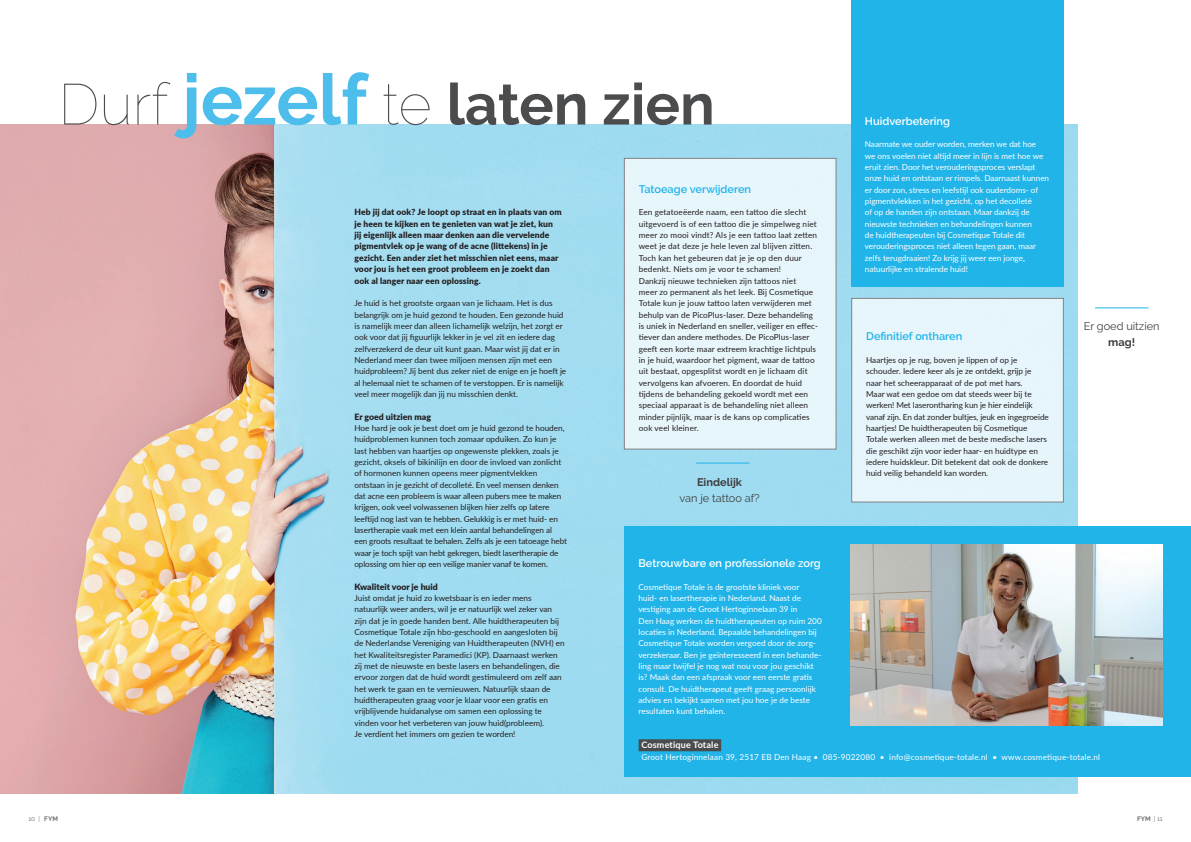
<style>
.page{position:relative;width:1191px;height:842px;background:#fff}
.page>*{position:absolute;margin:0;border:0;box-sizing:border-box;transform-origin:0 0}
.t1{font:700 57.6px "Raleway";color:#4b4c4d}
.t2{font:600 11px "Raleway";color:#fff}
.t3{font:600 11px "Raleway";color:#21b4e9}
.t4{font:11px "Raleway";color:#3e3e3f}
.t5{font:700 11px "Raleway";color:#3e3e3f}
.t6{font:700 9px "Lato";letter-spacing:.02em;color:#fff}
.t7{font:900 8.7px "Lato";color:#231f20}
.t8{font:900 8.5px/11.3px "Lato";letter-spacing:.01em;color:#231f20}
.t9{font:8.2px/11.3px "Lato";color:#231f20}
.t10{font:8.2px/11.3px "Lato";letter-spacing:-.005em;color:#fff}
.t11{font:8.2px "Lato";letter-spacing:.02em;color:#fff}
.t12{font:6.5px "Raleway";color:#6c6d70}
.t13{font:700 6.5px "Raleway";color:#6c6d70}
.s1{font-weight:100}
.s2{font-size:70.7px;color:#4dbdec}
.s3{font-weight:700}
.s4{font-weight:400}
</style>
<div class="page">
<img style="left:0;top:125px;width:1077px;height:669px">
<div style="left:624px;top:526px;width:567px;height:251px;background:#21b4e9"></div>
<img style="left:850px;top:544px;width:312px;height:182px">
<div style="left:624px;top:158px;width:212px;height:291px;background:#e7f6fb"></div>
<div style="left:624px;top:158px;width:212px;height:291px;border:1px solid #808285"></div>
<div style="left:851px;top:298px;width:212px;height:204px;background:#e6f5fb"></div>
<div style="left:851px;top:298px;width:212px;height:204px;border:1px solid #808285"></div>
<div style="left:850px;top:0;width:213px;height:287px;background:#21b4e9"></div>
<div style="left:638px;top:739px;width:83px;height:12px;background:#4b4c4d"></div>
<hr style="left:696px;top:463px;width:53px;height:1px;background:#21b4e9">
<hr style="left:1095px;top:308px;width:53px;height:1px;background:#21b4e9">
<h1 class="t1" style="left:58px;top:71px;width:658px"><span class="s1">Durf</span> <span class="s2">jezelf</span> <span class="s1">te</span> laten zien</h1>
<h2 class="t2" style="left:865px;top:115px;width:87px">Huidverbetering</h2>
<p class="t10" style="left:865px;top:138px;width:186px">Naarmate we ouder worden, merken we dat hoe<br>we ons voelen niet altijd meer in lijn is met hoe we eruit zien. Door het verouderingsproces verslapt onze huid en ontstaan er rimpels. Daarnaast kunnen er door zon, stress en leefstijl ook ouderdoms- of pigmentvlekken in het gezicht, op het decolleté<br>of op de handen zijn ontstaan. Maar dankzij de nieuwste technieken en behandelingen kunnen<br>de huidtherapeuten bij Cosmetique Totale dit verouderingsproces niet alleen tegen gaan, maar zelfs terugdraaien! Zo krijg jij weer een jonge, natuurlijke en stralende huid!</p>
<h2 class="t3" style="left:639px;top:183px;width:114px">Tatoeage verwijderen</h2>
<p class="t9" style="left:639px;top:206px;width:181px">Een getatoeëerde naam, een tattoo die slecht uitgevoerd is of een tattoo die je simpelweg niet meer zo mooi vindt? Als je een tattoo laat zetten weet je dat deze je hele leven zal blijven zitten.<br>Toch kan het gebeuren dat je je op den duur bedenkt. Niets om je voor te schamen!<br>Dankzij nieuwe technieken zijn tattoos niet<br>meer zo permanent als het leek. Bij Cosmetique Totale kun je jouw tattoo laten verwijderen met behulp van de PicoPlus-laser. Deze behandeling is uniek in Nederland en sneller, veiliger en effec&shy;tiever dan andere methodes. De PicoPlus-laser geeft een korte maar extreem krachtige lichtpuls in je huid, waardoor het pigment, waar de tattoo uit bestaat, opgesplitst wordt en je lichaam dit vervolgens kan afvoeren. En doordat de huid tijdens de behandeling gekoeld wordt met een speciaal apparaat is de behandeling niet alleen minder pijnlijk, maar is de kans op complicaties ook veel kleiner.</p>
<p class="t8" style="left:354px;top:206px;width:209px">Heb jij dat ook? Je loopt op straat en in plaats van om je heen te kijken en te genieten van wat je ziet, kun jij eigenlijk alleen maar denken aan die vervelende pigmentvlek op je wang of de acne (littekens) in je gezicht. Een ander ziet het misschien niet eens, maar voor jou is het een groot probleem en je zoekt dan ook al langer naar een oplossing.</p>
<p class="t9" style="left:354px;top:297px;width:213px">Je huid is het grootste orgaan van je lichaam. Het is dus belangrijk om je huid gezond te houden. Een gezonde huid is namelijk meer dan alleen lichamelijk welzijn, het zorgt er ook voor dat jij figuurlijk lekker in je vel zit en iedere dag zelfverzekerd de deur uit kunt gaan. Maar wist jij dat er in Nederland meer dan twee miljoen mensen zijn met een huidprobleem? Jij bent dus zeker niet de enige en je hoeft je al helemaal niet te schamen of te verstoppen. Er is namelijk veel meer mogelijk dan jij nu misschien denkt.</p>
<p class="t7" style="left:354px;top:410px;width:78px">Er goed uitzien mag</p>
<p class="t9" style="left:354px;top:422px;width:214px">Hoe hard je ook je best doet om je huid gezond te houden, huidproblemen kunnen toch zomaar opduiken. Zo kun je last hebben van haartjes op ongewenste plekken, zoals je gezicht, oksels of bikinilijn en door de invloed van zonlicht of hormonen kunnen opeens meer pigmentvlekken ontstaan in je gezicht of decolleté. En veel mensen denken dat acne een probleem is waar alleen pubers mee te maken krijgen, ook veel volwassenen blijken hier zelfs op latere leeftijd nog last van te hebben. Gelukkig is er met huid- en lasertherapie vaak met een klein aantal behandelingen al een groots resultaat te behalen. Zelfs als je een tatoeage hebt waar je toch spijt van hebt gekregen, biedt lasertherapie de oplossing om hier op een veilige manier vanaf te komen.</p>
<p class="t7" style="left:354px;top:580px;width:85px">Kwaliteit voor je huid</p>
<p class="t9" style="left:354px;top:592px;width:212px">Juist omdat je huid zo kwetsbaar is en ieder mens natuurlijk weer anders, wil je er natuurlijk wel zeker van zijn dat je in goede handen bent. Alle huidtherapeuten bij Cosmetique Totale zijn hbo-geschoold en aangesloten bij de Nederlandse Vereniging van Huidtherapeuten (NVH) en het Kwaliteitsregister Paramedici (KP). Daarnaast werken zij met de nieuwste en beste lasers en behandelingen, die ervoor zorgen dat de huid wordt gestimuleerd om zelf aan het werk te gaan en te vernieuwen. Natuurlijk staan de huidtherapeuten graag voor je klaar voor een gratis en vrijblijvende huidanalyse om samen een oplossing te vinden voor het verbeteren van jouw huid(probleem).<br>Je verdient het immers om gezien te worden!</p>
<h2 class="t4" style="left:1083px;top:320px;width:77px">Er goed uitzien</h2>
<h2 class="t5" style="left:1108px;top:336px;width:28px">mag!</h2>
<h2 class="t3" style="left:866px;top:330px;width:98px">Definitief ontharen</h2>
<p class="t9" style="left:866px;top:354px;width:184px">Haartjes op je rug, boven je lippen of op je schouder. Iedere keer als je ze ontdekt, grijp je naar het scheerapparaat of de pot met hars.<br>Maar wat een gedoe om dat steeds weer bij te werken! Met laserontharing kun je hier eindelijk vanaf zijn. En dat zonder bultjes, jeuk en ingegroeide haartjes! De huidtherapeuten bij Cosmetique Totale werken alleen met de beste medische lasers die geschikt zijn voor ieder haar- en huidtype en iedere huidskleur. Dit betekent dat ook de donkere huid veilig behandeld kan worden.</p>
<h2 class="t5" style="left:697px;top:476px;width:47px">Eindelijk</h2>
<h2 class="t4" style="left:679px;top:492px;width:82px">van je tattoo af?</h2>
<h2 class="t2" style="left:638px;top:557px;width:184px">Betrouwbare en professionele zorg</h2>
<p class="t10" style="left:638px;top:581px;width:185px">Cosmetique Totale is de grootste kliniek voor<br>huid- en lasertherapie in Nederland. Naast de vestiging aan de Groot Hertoginnelaan 39 in<br>Den Haag werken de huidtherapeuten op ruim 200 locaties in Nederland. Bepaalde behandelingen bij Cosmetique Totale worden vergoed door de zorg&shy;verzekeraar. Ben je geïnteresseerd in een behande&shy;ling maar twijfel je nog wat nou voor jou geschikt is? Maak dan een afspraak voor een eerste gratis consult. De huidtherapeut geeft graag persoonlijk advies en bekijkt samen met jou hoe je de beste resultaten kunt behalen.</p>
<p class="t6" style="left:641px;top:738px;width:79px">Cosmetique Totale</p>
<p class="t11" style="left:641px;top:751px;width:460px">Groot Hertoginnelaan 39, 2517 EB Den Haag • 085-9022080 • info@cosmetique-totale.nl • www.cosmetique-totale.nl</p>
<p class="t12" style="left:28px;top:815px;width:31px">10 | <span class="s3">FYM</span></p>
<p class="t13" style="left:1137px;top:815px;width:27px">FYM <span class="s4">| 11</span></p>
</div>
